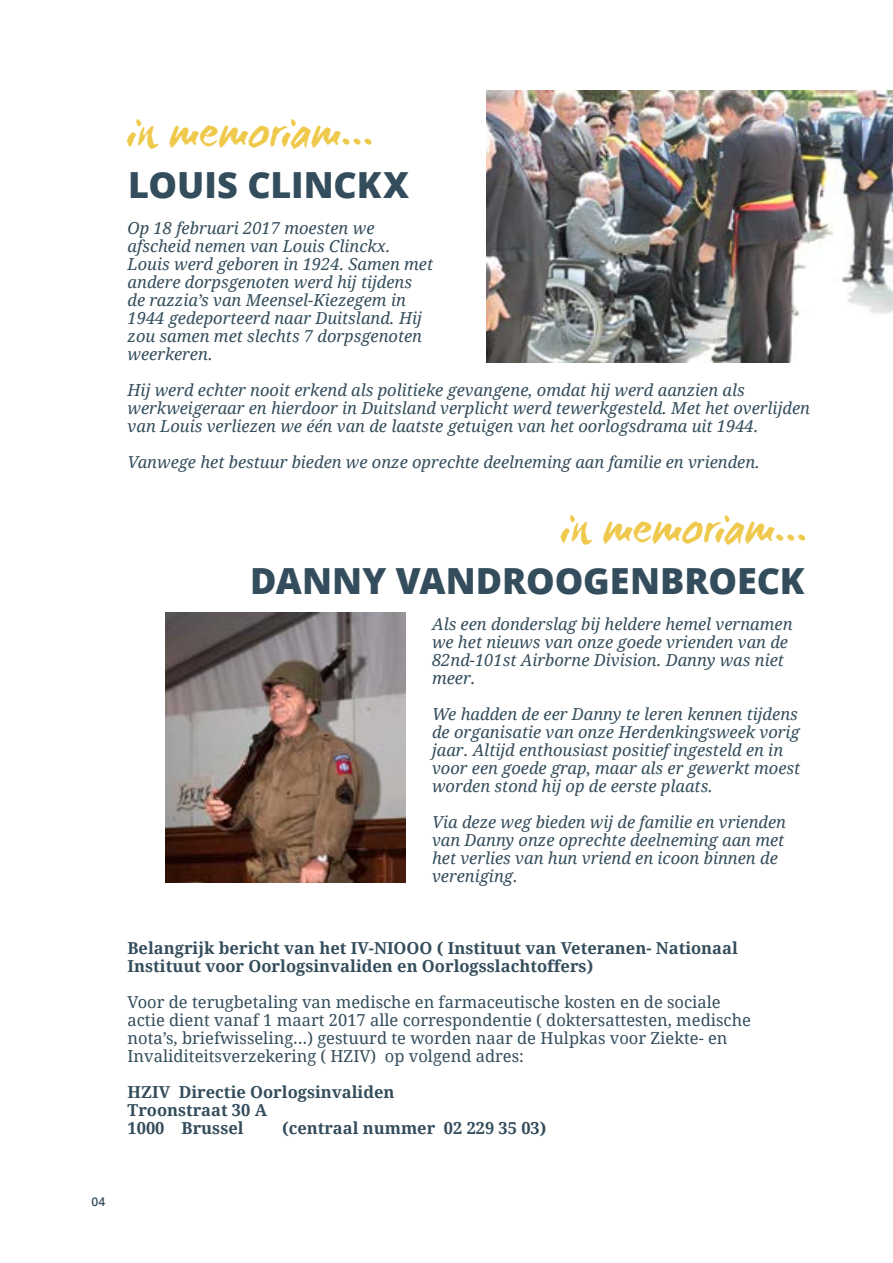
<style>
.page{position:relative;width:893px;height:1263px;background:#fff}
.page>*{position:absolute;margin:0;border:0;box-sizing:border-box;transform-origin:0 0}
.t1{font:45px "WC Mano Negra Bta";letter-spacing:-.01em;color:#efc94c}
.t2{font:800 36px "Open Sans";color:#344d5c}
.t3{font:italic 16.5px/18px "Droid Serif";color:#344d5c}
.t4{font:16.5px/18px "Droid Serif";color:#344d5c}
.t5{font:700 16.5px/18px "Droid Serif";color:#344d5c}
.t6{font:600 12px "Open Sans";color:#344d5c}
</style>
<div class="page">
<img style="left:486px;top:90px;width:407px;height:272px">
<img style="left:165px;top:612px;width:240px;height:270px">
<h1 class="t1" style="left:127px;top:102px;width:248px">in memoriam...</h1>
<h2 class="t2" style="left:128px;top:158px;width:283px">LOUIS CLINCKX</h2>
<p class="t3" style="left:128px;top:219px;width:307px">Op 18 februari 2017 moesten we afscheid nemen van Louis Clinckx.<br>Louis werd geboren in 1924. Samen met andere dorpsgenoten werd hij tijdens de razzia’s van Meensel-Kiezegem in<br>1944 gedeporteerd naar Duitsland. Hij zou samen met slechts 7 dorpsgenoten weerkeren.</p>
<p class="t3" style="left:128px;top:381px;width:684px">Hij werd echter nooit erkend als politieke gevangene, omdat hij werd aanzien als werkweigeraar en hierdoor in Duitsland verplicht werd tewerkgesteld. Met het overlijden van Louis verliezen we één van de laatste getuigen van het oorlogsdrama uit 1944.</p>
<p class="t3" style="left:128px;top:453px;width:634px">Vanwege het bestuur bieden we onze oprechte deelneming aan familie en vrienden.</p>
<h1 class="t1" style="left:561px;top:498px;width:248px">in memoriam...</h1>
<h2 class="t2" style="left:250px;top:554px;width:556px">DANNY VANDROOGENBROECK</h2>
<p class="t3" style="left:432px;top:615px;width:362px">Als een donderslag bij heldere hemel vernamen we het nieuws van onze goede vrienden van de 82nd-101st Airborne Division. Danny was niet meer.</p>
<p class="t3" style="left:432px;top:705px;width:370px">We hadden de eer Danny te leren kennen tijdens de organisatie van onze Herdenkingsweek vorig jaar. Altijd enthousiast positief ingesteld en in voor een goede grap, maar als er gewerkt moest worden stond hij op de eerste plaats.</p>
<p class="t3" style="left:432px;top:813px;width:356px">Via deze weg bieden wij de familie en vrienden van Danny onze oprechte deelneming aan met het verlies van hun vriend en icoon binnen de vereniging.</p>
<p class="t5" style="left:128px;top:939px;width:612px">Belangrijk bericht van het IV-NIOOO ( Instituut van Veteranen- Nationaal<br>Instituut voor Oorlogsinvaliden en Oorlogsslachtoffers)</p>
<p class="t4" style="left:128px;top:993px;width:625px">Voor de terugbetaling van medische en farmaceutische kosten en de sociale actie dient vanaf 1 maart 2017 alle correspondentie ( doktersattesten, medische nota’s, briefwisseling…) gestuurd te worden naar de Hulpkas voor Ziekte- en Invaliditeitsverzekering ( HZIV) op volgend adres:</p>
<p class="t5" style="left:128px;top:1083px;width:268px">HZIV Directie Oorlogsinvaliden<br>Troonstraat 30 A<br>1000 Brussel</p>
<p class="t5" style="left:282px;top:1119px;width:266px">(centraal nummer 02 229 35 03)</p>
<p class="t6" style="left:91px;top:1193px;width:15px">04</p>
</div>
